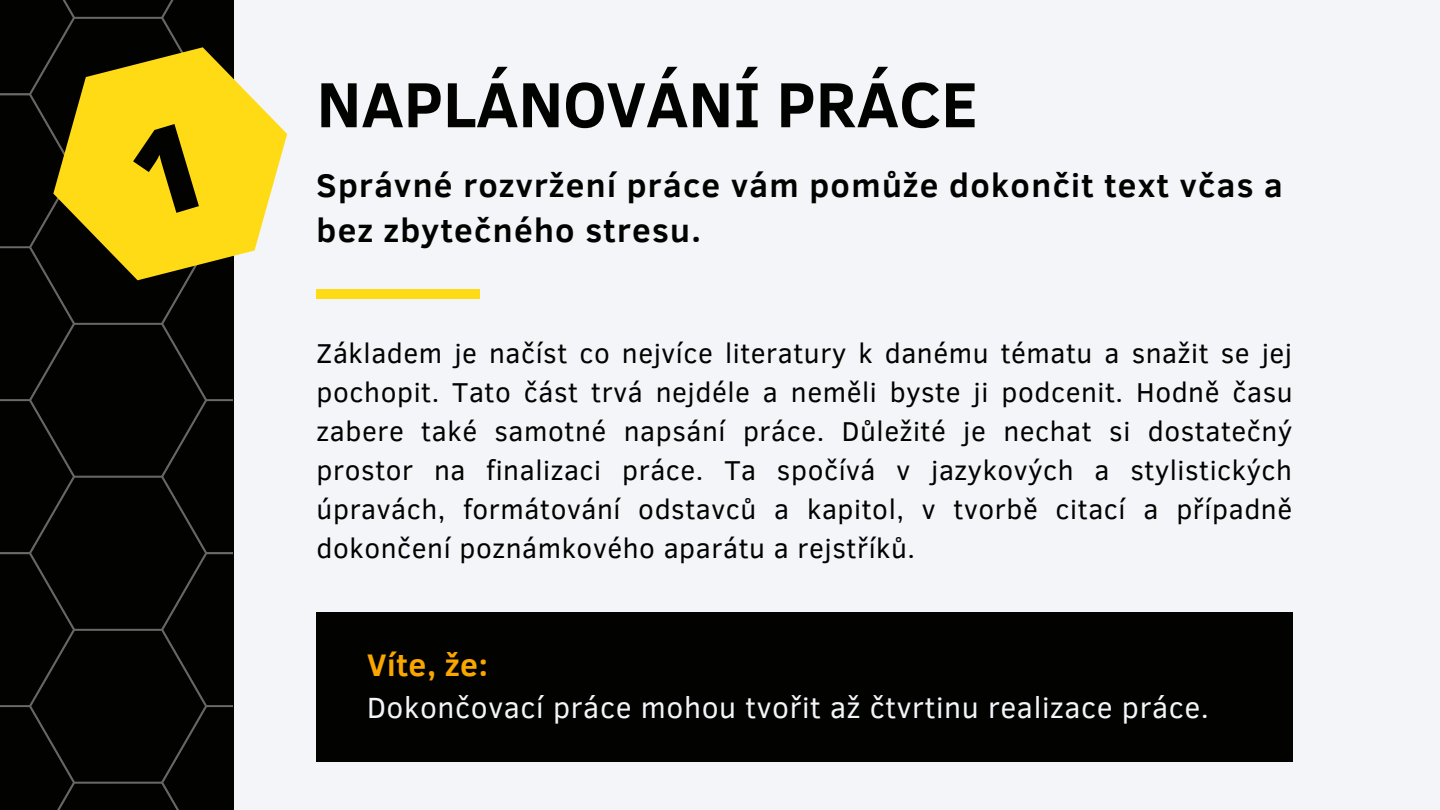
<style>
.page{position:relative;width:1440px;height:810px;background:#fff}
.page>*{position:absolute;margin:0;border:0;box-sizing:border-box;transform-origin:0 0}
.t1{font:700 65px "Clear Sans";color:#020301}
.t2{font:700 33.5px/45px "Clear Sans";letter-spacing:.04em;color:#020301}
.t3{font:700 32px "Clear Sans";letter-spacing:.02em;color:#f9a600}
.t4{font:30px "Clear Sans";letter-spacing:.02em;color:#f3f5f9}
.t5{font:28px/39px "Clear Sans";letter-spacing:.02em;color:#020301;text-align:justify}
</style>
<div class="page">
<div style="left:234px;top:0;width:1206px;height:810px;background:#f3f5f9"></div>
<div style="left:317px;top:290px;width:163px;height:9px;background:#ffdb15"></div>
<div style="left:0;top:0;width:233px;height:810px;background:#020301"></div>
<svg style="left:27px;top:32px;width:261px;height:263px;background:#a2912d"></svg>
<div style="left:317px;top:613px;width:976px;height:149px;background:#020301"></div>
<div style="left:126px;top:123px;width:73px;height:97px;background:#ffdb15"></div>
<p class="t1" style="left:317px;top:57px;width:663px">NAPLÁNOVÁNÍ PRÁCE</p>
<p class="t2" style="left:317px;top:161px;width:968px">Správné rozvržení práce vám pomůže dokončit text včas a bez zbytečného stresu.</p>
<p class="t5" style="left:317px;top:333px;width:978px">Základem je načíst co nejvíce literatury k danému tématu a snažit se jej pochopit. Tato část trvá nejdéle a neměli byste ji podcenit. Hodně času zabere také samotné napsání práce. Důležité je nechat si dostatečný prostor na finalizaci práce. Ta spočívá v jazykových a stylistických úpravách, formátování odstavců a kapitol, v tvorbě citací a případně dokončení poznámkového aparátu a rejstříků.</p>
<p class="t3" style="left:367px;top:642px;width:122px">Víte, že:</p>
<p class="t4" style="left:367px;top:686px;width:843px">Dokončovací práce mohou tvořit až čtvrtinu realizace práce.</p>
</div>
